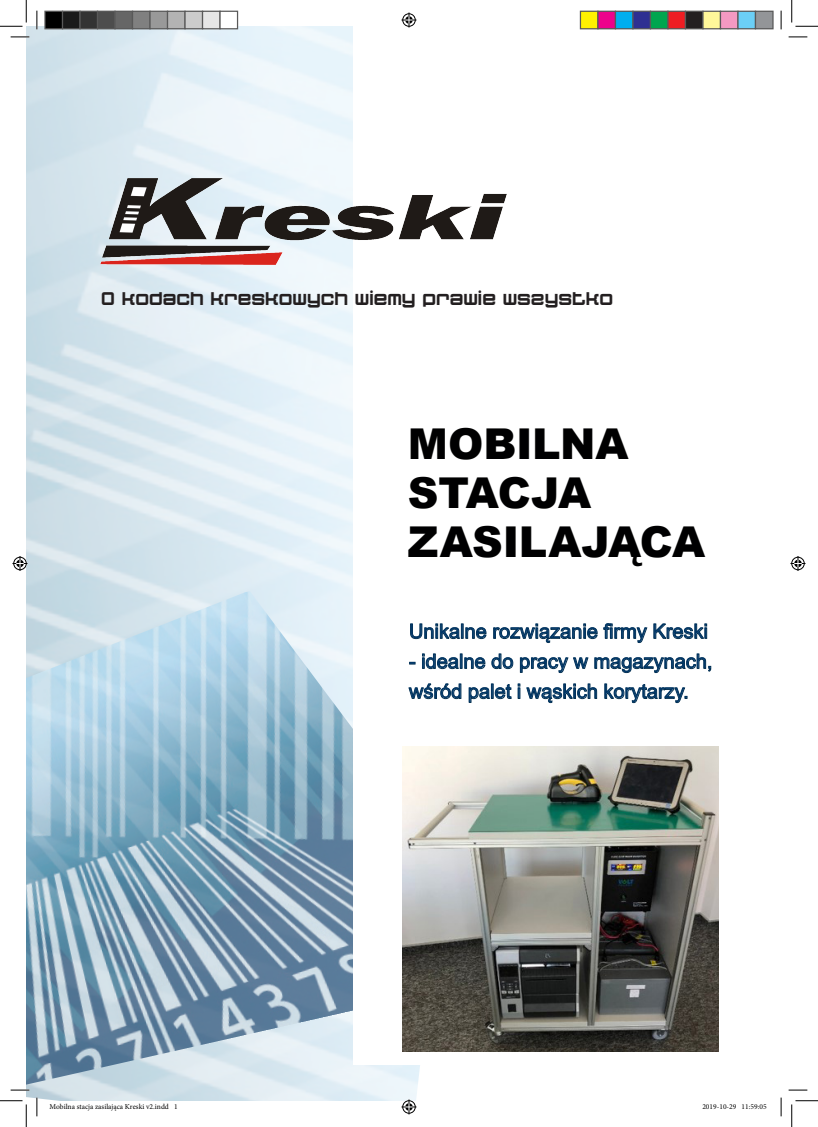
<style>
.page{position:relative;width:818px;height:1127px;background:#fff}
.page>*{position:absolute;margin:0;border:0;box-sizing:border-box;transform-origin:0 0}
.t1{font:900 42.5px "Arial";letter-spacing:-.01em;color:#000001}
.t2{font:20px/30px "Arial";color:#003667}
.Ingress{font:17.5px "Quatron";color:#231f20}
.t3{font:7.5px "Minion Pro";color:#000}
</style>
<div class="page">
<img style="left:26px;top:26px;width:392px;height:1074px">
<img style="left:26px;top:591px;width:394px;height:493px">
<div style="left:354px;top:26px;width:400px;height:1038px;background:#fff"></div>
<img style="left:100px;top:179px;width:406px;height:85px">
<img style="left:402px;top:746px;width:317px;height:305px">
<svg style="left:410px;top:623px;width:77px;height:16px"></svg>
<svg style="left:493px;top:623px;width:154px;height:20px"></svg>
<svg style="left:653px;top:623px;width:54px;height:16px"></svg>
<svg style="left:422px;top:653px;width:63px;height:16px"></svg>
<svg style="left:491px;top:653px;width:22px;height:16px"></svg>
<svg style="left:520px;top:657px;width:68px;height:16px"></svg>
<svg style="left:594px;top:653px;width:117px;height:20px"></svg>
<svg style="left:408px;top:683px;width:53px;height:16px"></svg>
<svg style="left:469px;top:683px;width:43px;height:19px"></svg>
<svg style="left:518px;top:684px;width:2px;height:14px"></svg>
<svg style="left:526px;top:683px;width:71px;height:20px"></svg>
<svg style="left:604px;top:683px;width:83px;height:20px"></svg>
<svg style="left:11px;top:36px;width:18px;height:2px"></svg>
<svg style="left:788px;top:36px;width:19px;height:2px"></svg>
<svg style="left:11px;top:1088px;width:18px;height:2px"></svg>
<svg style="left:788px;top:1089px;width:19px;height:1px"></svg>
<svg style="left:36px;top:11px;width:2px;height:18px"></svg>
<svg style="left:36px;top:1097px;width:2px;height:18px"></svg>
<svg style="left:780px;top:11px;width:2px;height:18px"></svg>
<svg style="left:780px;top:1097px;width:2px;height:18px"></svg>
<svg style="left:0;top:0;width:27px;height:27px"></svg>
<svg style="left:0;top:1100px;width:27px;height:26px"></svg>
<svg style="left:791px;top:0;width:27px;height:27px"></svg>
<svg style="left:791px;top:1100px;width:27px;height:26px"></svg>
<svg style="left:401px;top:13px;width:15px;height:15px"></svg>
<svg style="left:401px;top:1099px;width:15px;height:15px"></svg>
<svg style="left:13px;top:556px;width:15px;height:15px"></svg>
<svg style="left:790px;top:556px;width:15px;height:15px"></svg>
<div style="left:45px;top:11px;width:18px;height:18px;background:#000"></div>
<div style="left:44px;top:11px;width:19px;height:18px;border:1px solid #595959"></div>
<div style="left:63px;top:11px;width:17px;height:18px;background:#1a1a1a"></div>
<div style="left:62px;top:11px;width:19px;height:18px;border:1px solid #595959"></div>
<div style="left:80px;top:11px;width:18px;height:18px;background:#333"></div>
<div style="left:79px;top:11px;width:19px;height:18px;border:1px solid #595959"></div>
<div style="left:98px;top:11px;width:17px;height:18px;background:#4d4d4d"></div>
<div style="left:97px;top:11px;width:19px;height:18px;border:1px solid #595959"></div>
<div style="left:115px;top:11px;width:18px;height:18px;background:#666"></div>
<div style="left:114px;top:11px;width:19px;height:18px;border:1px solid #595959"></div>
<div style="left:133px;top:11px;width:17px;height:18px;background:#808080"></div>
<div style="left:132px;top:11px;width:19px;height:18px;border:1px solid #595959"></div>
<div style="left:150px;top:11px;width:18px;height:18px;background:#999"></div>
<div style="left:149px;top:11px;width:19px;height:18px;border:1px solid #595959"></div>
<div style="left:168px;top:11px;width:17px;height:18px;background:#b3b3b3"></div>
<div style="left:167px;top:11px;width:19px;height:18px;border:1px solid #595959"></div>
<div style="left:185px;top:11px;width:18px;height:18px;background:#ccc"></div>
<div style="left:184px;top:11px;width:19px;height:18px;border:1px solid #595959"></div>
<div style="left:203px;top:11px;width:17px;height:18px;background:#e6e6e6"></div>
<div style="left:202px;top:11px;width:19px;height:18px;border:1px solid #595959"></div>
<div style="left:220px;top:11px;width:18px;height:18px;background:#fff"></div>
<div style="left:219px;top:11px;width:19px;height:18px;border:1px solid #595959"></div>
<div style="left:580px;top:11px;width:18px;height:18px;background:#fff101"></div>
<div style="left:580px;top:11px;width:18px;height:18px;border:1px solid #595959"></div>
<div style="left:598px;top:11px;width:17px;height:18px;background:#ed028c"></div>
<div style="left:597px;top:11px;width:19px;height:18px;border:1px solid #595959"></div>
<div style="left:615px;top:11px;width:18px;height:18px;background:#00aeef"></div>
<div style="left:615px;top:11px;width:18px;height:18px;border:1px solid #595959"></div>
<div style="left:633px;top:11px;width:17px;height:18px;background:#2e3092"></div>
<div style="left:632px;top:11px;width:19px;height:18px;border:1px solid #595959"></div>
<div style="left:650px;top:11px;width:18px;height:18px;background:#00a54f"></div>
<div style="left:650px;top:11px;width:18px;height:18px;border:1px solid #595959"></div>
<div style="left:668px;top:11px;width:17px;height:18px;background:#ee1d23"></div>
<div style="left:667px;top:11px;width:19px;height:18px;border:1px solid #595959"></div>
<div style="left:685px;top:11px;width:18px;height:18px;background:#231f20"></div>
<div style="left:685px;top:11px;width:18px;height:18px;border:1px solid #595959"></div>
<div style="left:703px;top:11px;width:17px;height:18px;background:#fff79a"></div>
<div style="left:702px;top:11px;width:19px;height:18px;border:1px solid #595959"></div>
<div style="left:720px;top:11px;width:18px;height:18px;background:#f499c2"></div>
<div style="left:720px;top:11px;width:18px;height:18px;border:1px solid #595959"></div>
<div style="left:738px;top:11px;width:17px;height:18px;background:#6bcff6"></div>
<div style="left:737px;top:11px;width:19px;height:18px;border:1px solid #595959"></div>
<div style="left:755px;top:11px;width:18px;height:18px;background:#939598"></div>
<div style="left:755px;top:11px;width:18px;height:18px;border:1px solid #595959"></div>
<svg style="left:49px;top:1067px;width:128px;height:34px;background:#c4d6e0"></svg>
<p class="Ingress" style="left:101px;top:288px;width:513px">O kodach kreskowych wiemy prawie wszystko</p>
<p class="t1" style="left:408px;top:413px;width:222px">MOBILNA</p>
<p class="t1" style="left:408px;top:461px;width:185px">STACJA</p>
<p class="t1" style="left:408px;top:510px;width:299px">ZASILAJĄCA</p>
<p class="t2" style="left:409px;top:616px;width:300px">Unikalne rozwiązanie firmy Kreski</p>
<p class="t2" style="left:409px;top:646px;width:305px">- idealne do pracy w magazynach, wśród palet i wąskich korytarzy.</p>
<p class="t3" style="left:49px;top:1101px;width:130px">Mobilna stacja zasilająca Kreski v2.indd 1</p>
<p class="t3" style="left:702px;top:1101px;width:66px">2019-10-29 11:59:05</p>
</div>
